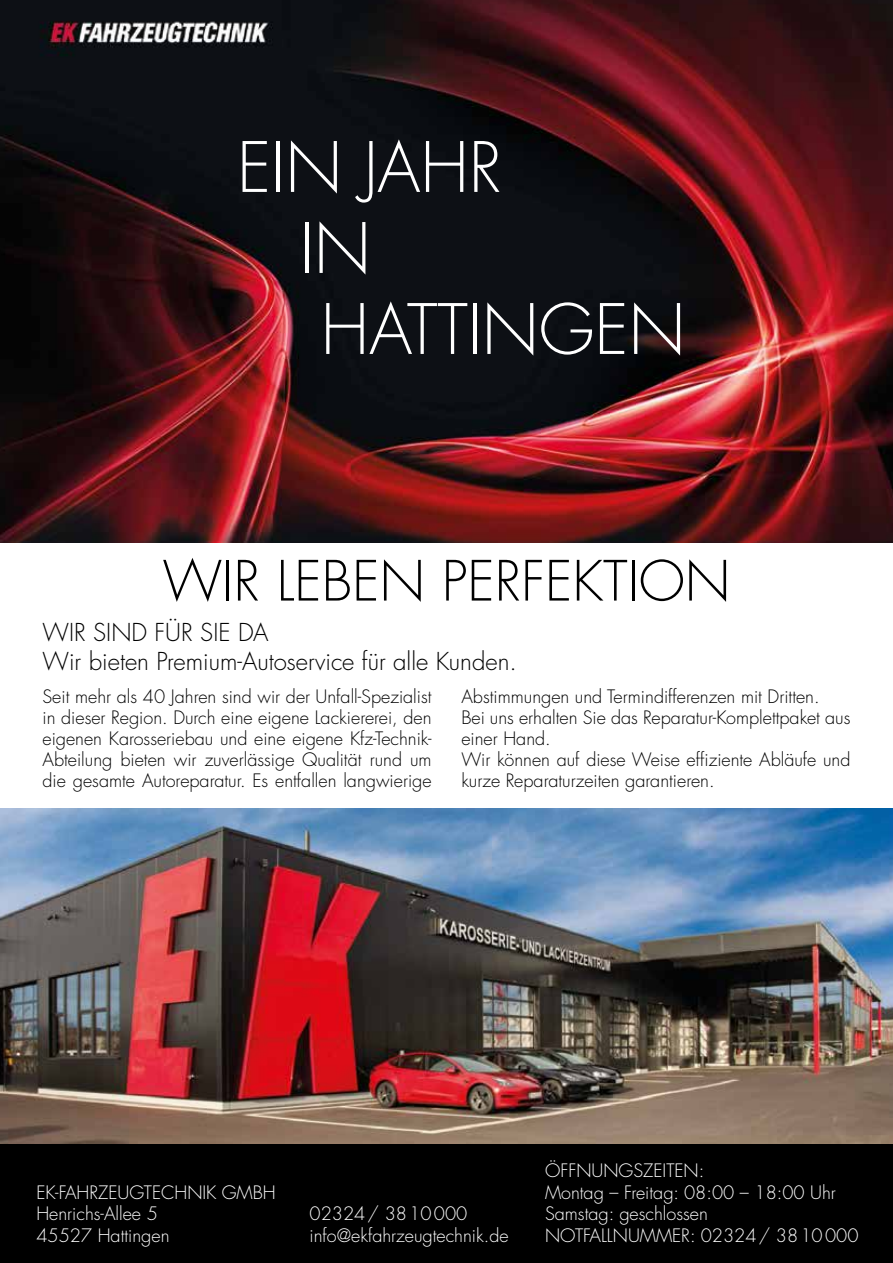
<style>
.page{position:relative;width:893px;height:1263px;background:#fff}
.page>*{position:absolute;margin:0;border:0;box-sizing:border-box;transform-origin:0 0}
.t1{font:300 67.5px "Futura LT Pro";color:#fff}
.t2{font:300 54px "Futura LT Pro";color:#000}
.t3{font:300 24px/28.8px "Futura LT Pro";color:#000}
.t4{font:300 18px/21px "Futura LT Pro";color:#000;text-align:justify}
.t5{font:300 18px/21.6px "Futura LT Pro";color:#fff}
</style>
<div class="page">
<img style="left:0;top:0;width:893px;height:542px">
<div style="left:0;top:1144px;width:893px;height:119px;background:#000"></div>
<img style="left:0;top:809px;width:893px;height:335px">
<h1 class="t1" style="left:237px;top:123px;width:266px">EIN JAHR</h1>
<h1 class="t1" style="left:300px;top:204px;width:73px">IN</h1>
<h1 class="t1" style="left:321px;top:285px;width:366px">HATTINGEN</h1>
<h2 class="t2" style="left:163px;top:545px;width:569px">WIR LEBEN PERFEKTION</h2>
<h3 class="t3" style="left:43px;top:618px;width:476px">WIR SIND FÜR SIE DA<br>Wir bieten Premium-Autoservice für alle Kunden.</h3>
<p class="t4" style="left:43px;top:686px;width:391px">Seit mehr als 40 Jahren sind wir der Unfall-Spezialist in dieser Region. Durch eine eigene Lackiererei, den eigenen Karosseriebau und eine eigene Kfz-Technik-Abteilung bieten wir zuverlässige Qualität rund um die gesamte Autoreparatur. Es entfallen langwierige</p>
<p class="t4" style="left:461px;top:686px;width:391px;text-align:left">Abstimmungen und Termindifferenzen mit Dritten.<br>Bei uns erhalten Sie das Reparatur-Komplettpaket aus einer Hand.<br>Wir können auf diese Weise effiziente Abläufe und kurze Reparaturzeiten garantieren.</p>
<p class="t5" style="left:36px;top:1181px;width:241px">EK-FAHRZEUGTECHNIK GMBH<br>Henrichs-Allee 5<br>45527 Hattingen</p>
<p class="t5" style="left:310px;top:1203px;width:201px">02324/ 3810000 info@ekfahrzeugtechnik.de</p>
<p class="t5" style="left:545px;top:1160px;width:315px">ÖFFNUNGSZEITEN:<br>Montag – Freitag: 08:00 – 18:00 Uhr<br>Samstag: geschlossen<br>NOTFALLNUMMER: 02324/ 3810000</p>
</div>
